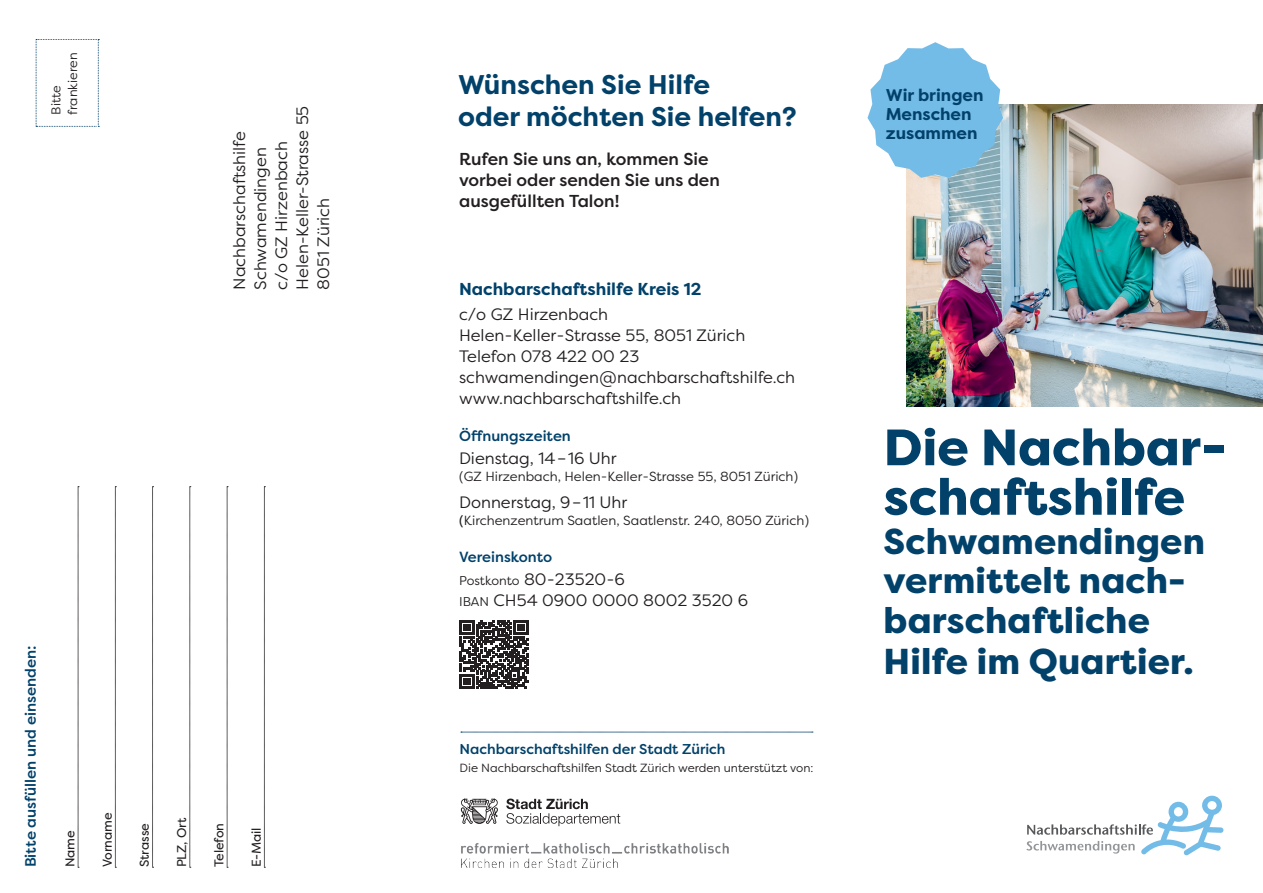
<style>
.page{position:relative;width:1263px;height:893px;background:#fff}
.page>*{position:absolute;margin:0;border:0;box-sizing:border-box;transform-origin:0 0}
.t1{font:800 51px/49.5px "Filson Pro";color:#01416a}
.t2{font:800 36px/40px "Filson Pro";letter-spacing:.005em;color:#01416a}
.Titel_Filson_Pro{font:700 27px/32.4px "Filson Pro";color:#01416a}
.Subtitel{font:500 17.25px/21px "Filson Pro";color:#231f20}
.ZT_Filson_Pro{font:700 17.25px "Filson Pro";color:#01416a}
.Titel_Filson_Pro-2{font:700 17.1px/19px "Filson Pro";color:#01416a}
.LT_Filson_Pro{font:16.5px/21px "Filson Pro";color:#231f20}
.ZT_Filson_Pro_klein{font:16.5px "Filson Pro";color:#231f20}
.ZT_Filson_Pro_klein-2{font:500 15px "Filson Pro";color:#01416a}
.ZT_Filson_Pro_klein-3{font:500 14.7px "Filson Pro";color:#01416a}
.LT_Filson_Pro_klein{font:500 14.25px "Filson Pro";color:#01416a}
.LT_Filson_Pro-2{font:13.2px "Filson Pro";color:#231f20}
.ZT_Filson_Pro_klein-4{font:13.2px "Filson Pro";color:#231f20}
.NBH__Talon{font:12.75px "Filson Pro";color:#231f20}
.LT_Filson_Pro_klein-2{font:12.75px "Filson Pro";color:#231f20}
.LT_Filson_Pro_klein-3{font:11.85px "Filson Pro";color:#231f20}
.s1{font-style:inherit}
.s2{font-size:12.75px}
</style>
<div class="page">
<img style="left:907px;top:104px;width:356px;height:303px">
<svg style="left:36px;top:39px;width:63px;height:88px"></svg>
<svg style="left:461px;top:732px;width:352px;height:1px"></svg>
<img style="left:461px;top:826px;width:268px;height:42px">
<svg style="left:506px;top:799px;width:114px;height:27px"></svg>
<svg style="left:461px;top:798px;width:37px;height:26px"></svg>
<svg style="left:867px;top:42px;width:136px;height:136px"></svg>
<svg style="left:1026px;top:796px;width:197px;height:59px"></svg>
<svg style="left:78px;top:486px;width:1px;height:382px"></svg>
<svg style="left:115px;top:486px;width:1px;height:382px"></svg>
<svg style="left:152px;top:486px;width:2px;height:382px"></svg>
<svg style="left:190px;top:486px;width:1px;height:382px"></svg>
<svg style="left:227px;top:486px;width:1px;height:382px"></svg>
<svg style="left:264px;top:486px;width:1px;height:382px"></svg>
<svg style="left:460px;top:620px;width:68px;height:69px"></svg>
<p class="LT_Filson_Pro_klein-2" style="left:64px;top:115px;width:63px;rotate:-90deg">frankieren</p>
<p class="LT_Filson_Pro_klein-2" style="left:48px;top:115px;width:31px;rotate:-90deg">Bitte</p>
<p class="LT_Filson_Pro" style="left:228px;top:289px;width:160px;rotate:-90deg">Nachbarschaftshilfe<br>Schwamendingen</p>
<p class="LT_Filson_Pro" style="left:270px;top:289px;width:150px;rotate:-90deg">c/o GZ Hirzenbach</p>
<p class="LT_Filson_Pro" style="left:291px;top:289px;width:185px;rotate:-90deg">Helen-Keller-Strasse 55</p>
<p class="LT_Filson_Pro" style="left:312px;top:289px;width:93px;rotate:-90deg">8051 Zürich</p>
<p class="ZT_Filson_Pro_klein-2" style="left:20px;top:867px;width:224px;rotate:-90deg">Bitte ausfüllen und einsenden:</p>
<p class="NBH__Talon" style="left:61px;top:867px;width:39px;rotate:-90deg">Name</p>
<p class="NBH__Talon" style="left:99px;top:867px;width:57px;rotate:-90deg">Vorname</p>
<p class="NBH__Talon" style="left:136px;top:867px;width:46px;rotate:-90deg">Strasse</p>
<p class="NBH__Talon" style="left:173px;top:867px;width:51px;rotate:-90deg">PLZ, Ort</p>
<p class="NBH__Talon" style="left:210px;top:867px;width:46px;rotate:-90deg">Telefon</p>
<p class="NBH__Talon" style="left:248px;top:867px;width:42px;rotate:-90deg">E-Mail</p>
<p class="Titel_Filson_Pro" style="left:458px;top:68px;width:340px">Wünschen Sie Hilfe<br>oder möchten Sie helfen?</p>
<p class="Subtitel" style="left:459px;top:148px;width:262px">Rufen Sie uns an, kommen Sie vorbei oder senden Sie uns den ausgefüllten Talon!</p>
<p class="ZT_Filson_Pro" style="left:459px;top:278px;width:244px">Nachbarschaftshilfe Kreis 12</p>
<p class="LT_Filson_Pro" style="left:459px;top:303px;width:151px">c/o GZ Hirzenbach</p>
<p class="LT_Filson_Pro" style="left:459px;top:324px;width:288px">Helen-Keller-Strasse 55, 8051 Zürich</p>
<p class="LT_Filson_Pro" style="left:459px;top:345px;width:182px">Telefon 078 422 00 23</p>
<p class="LT_Filson_Pro" style="left:459px;top:366px;width:338px">schwamendingen@nachbarschaftshilfe.ch www.nachbarschaftshilfe.ch</p>
<p class="ZT_Filson_Pro_klein-3" style="left:459px;top:426px;width:113px">Öffnungszeiten</p>
<p class="ZT_Filson_Pro_klein" style="left:459px;top:447px;width:159px">Dienstag, 14–16 Uhr</p>
<p class="ZT_Filson_Pro_klein-4" style="left:459px;top:468px;width:341px">(GZ Hirzenbach, Helen-Keller-Strasse 55, 8051 Zürich)</p>
<p class="LT_Filson_Pro" style="left:459px;top:491px;width:170px">Donnerstag, 9–11 Uhr</p>
<p class="LT_Filson_Pro-2" style="left:459px;top:512px;width:351px"><span class="s1">(</span>Kirchenzentrum Saatlen, Saatlenstr. 240, 8050 Zürich)</p>
<p class="ZT_Filson_Pro_klein-3" style="left:459px;top:547px;width:95px">Vereinskonto</p>
<p class="LT_Filson_Pro" style="left:459px;top:568px;width:167px"><span class="s2">Postkonto</span> 80-23520-6</p>
<p class="LT_Filson_Pro" style="left:459px;top:589px;width:290px"><span class="s2">IBAN</span> CH54 0900 0000 8002 3520 6</p>
<p class="LT_Filson_Pro_klein" style="left:460px;top:739px;width:267px">Nachbarschaftshilfen der Stadt Zürich</p>
<p class="LT_Filson_Pro_klein-3" style="left:460px;top:760px;width:355px">Die Nachbarschaftshilfen Stadt Zürich werden unterstützt von:</p>
<p class="Titel_Filson_Pro-2" style="left:886px;top:86px;width:99px">Wir bringen<br>Menschen zusammen</p>
<p class="t1" style="left:883px;top:424px;width:344px">Die Nachbar&shy;schaftshilfe</p>
<p class="t2" style="left:883px;top:522px;width:323px">Schwamendingen vermittelt nach&shy;barschaftliche<br>Hilfe im Quartier.</p>
</div>
